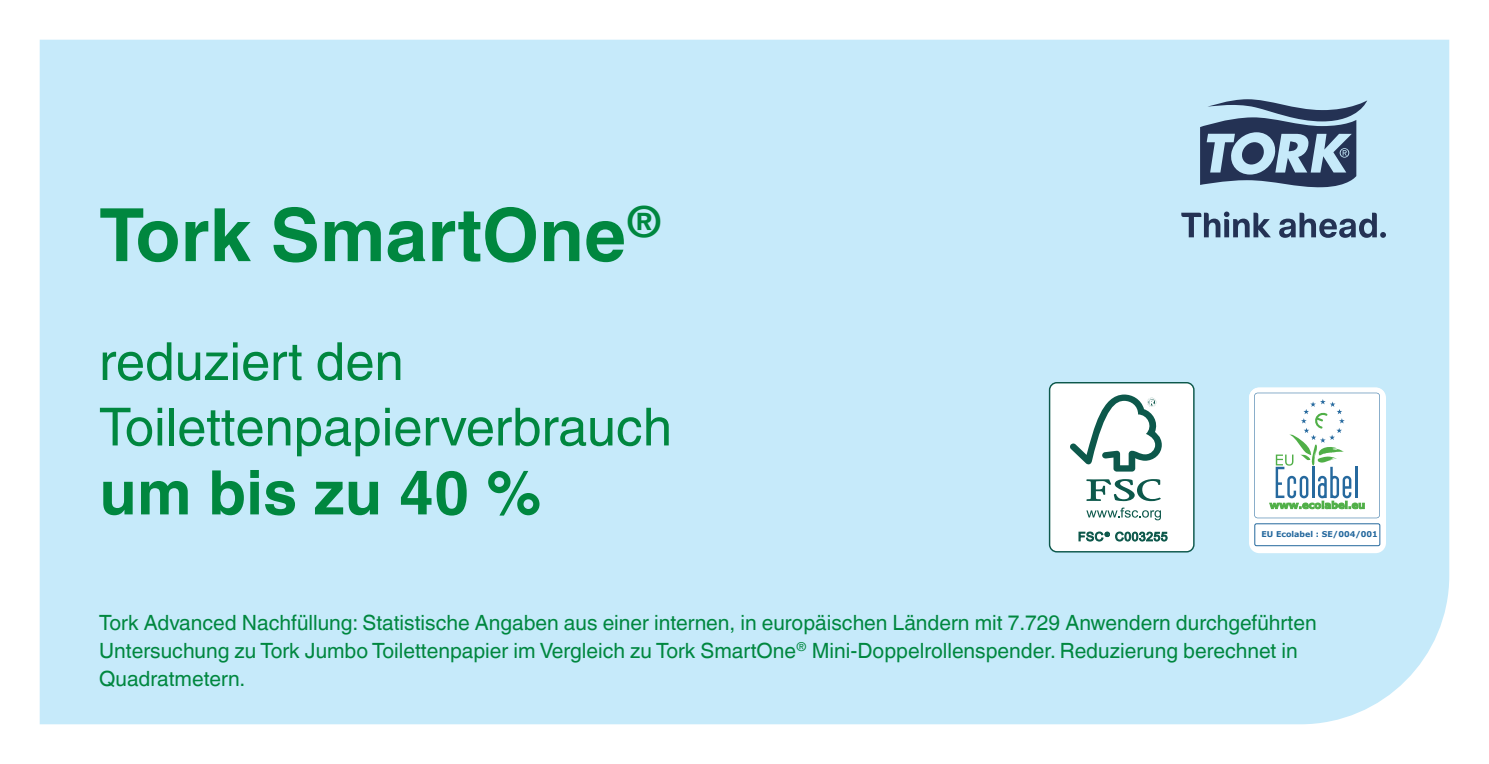
<style>
.page{position:relative;width:1489px;height:764px;background:#fff}
.page>*{position:absolute;margin:0;border:0;box-sizing:border-box;transform-origin:0 0}
.Prod_name{font:700 73.5px "Helvetica World";color:#00873f}
.body{font:700 61.25px "Helvetica World";color:#00873f}
.body-2{font:52.5px/65.5px "Helvetica World";color:#00873f}
.Note{font:21px/28px "Helvetica World";color:#00873f}
.t1{font:700 8.05px "Verdana";color:#24689d}
</style>
<div class="page">
<div style="left:40px;top:40px;width:1409px;height:684px;background:#c6eafa"></div>
<svg style="left:1181px;top:212px;width:89px;height:25px;background:#819cb4"></svg>
<svg style="left:1278px;top:213px;width:107px;height:25px;background:#809bb3"></svg>
<svg style="left:1199px;top:99px;width:168px;height:89px;background:#758ea7"></svg>
<svg style="left:1248px;top:387px;width:137px;height:166px"></svg>
<svg style="left:1248px;top:387px;width:136px;height:136px"></svg>
<hr style="left:1354px;top:467px;width:3px;height:31px;background:#26699e">
<div style="left:1254px;top:524px;width:125px;height:22px;background:#fff;border-radius:2px"></div>
<div style="left:1254px;top:523px;width:125px;height:23px;border:1px solid #24689d;border-radius:2px"></div>
<div style="left:1049px;top:383px;width:144px;height:169px;background:#fff;border-radius:7px"></div>
<div style="left:1048px;top:382px;width:146px;height:170px;border:1px solid #0d584b;border-radius:7px"></div>
<svg style="left:1086px;top:508px;width:74px;height:12px"></svg>
<svg style="left:1086px;top:479px;width:74px;height:22px"></svg>
<svg style="left:1070px;top:395px;width:91px;height:77px"></svg>
<svg style="left:1115px;top:531px;width:52px;height:11px"></svg>
<svg style="left:1078px;top:531px;width:31px;height:10px"></svg>
<p class="Prod_name" style="left:99px;top:193px;width:564px">Tork SmartOne<sup>®</sup></p>
<p class="body-2" style="left:99px;top:329px;width:574px">reduziert den<br>Toilettenpapierverbrauch</p>
<p class="body" style="left:99px;top:457px;width:444px">um bis zu 40 %</p>
<p class="t1" style="left:1261px;top:529px;width:118px">EU Ecolabel : SE/004/001</p>
<p class="Note" style="left:99px;top:609px;width:1218px">Tork Advanced Nachfüllung: Statistische Angaben aus einer internen, in europäischen Ländern mit 7.729 Anwendern durchgeführten<br>Untersuchung zu Tork Jumbo Toilettenpapier im Vergleich zu Tork SmartOne<sup>®</sup> Mini-Doppelrollenspender. Reduzierung berechnet in<br>Quadratmetern.</p>
</div>
